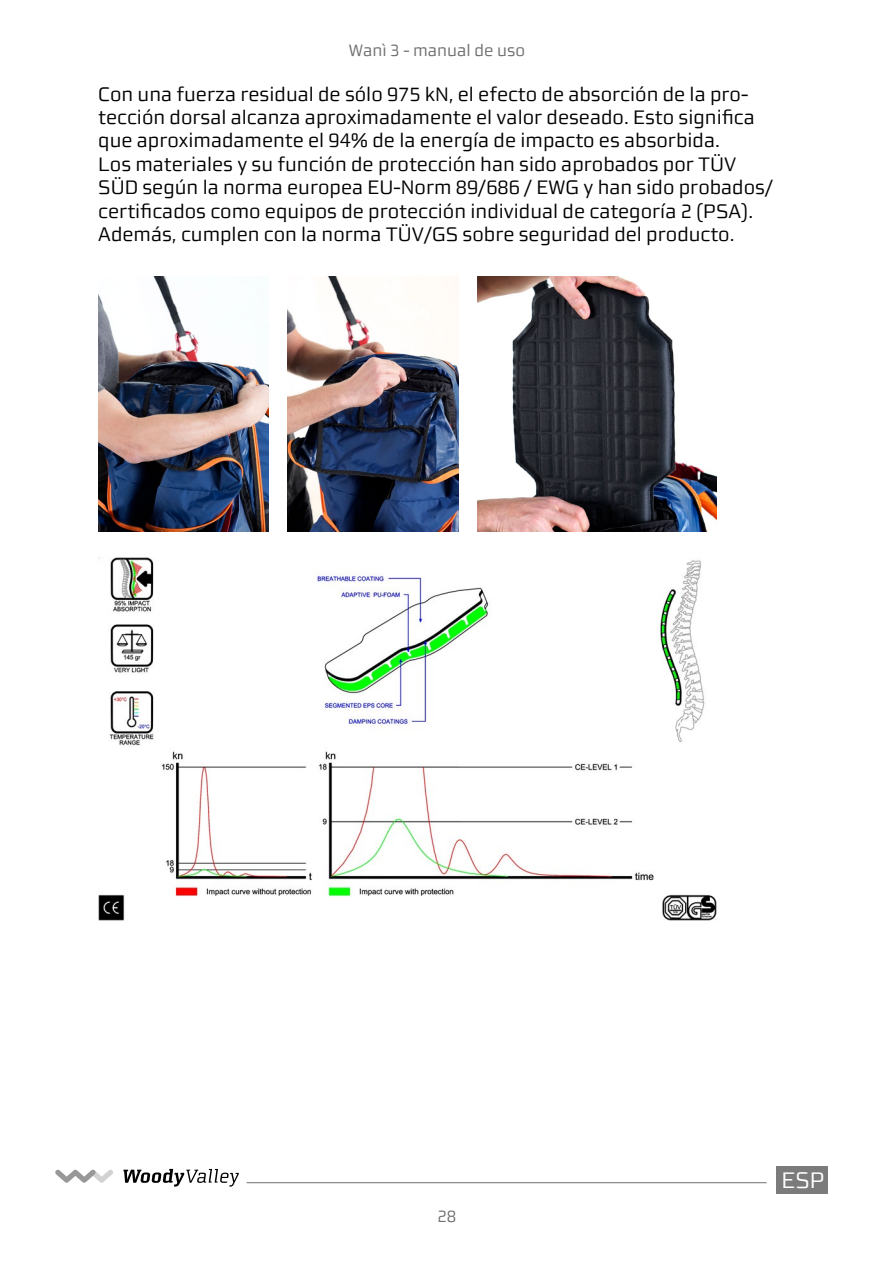
<style>
.page{position:relative;width:893px;height:1263px;background:#fff}
.page>*{position:absolute;margin:0;border:0;box-sizing:border-box;transform-origin:0 0}
.t1{font:22.5px "Morgan Sans Lining";color:#fff}
.t2{font:19.5px/23.4px "Morgan Sans Lining";color:#000}
.t3{font:16.5px "Morgan Sans Lining";color:#706f6f}
</style>
<div class="page">
<hr style="left:247px;top:1182px;width:520px;height:1px;background:#706f6f">
<svg style="left:123px;top:1169px;width:116px;height:17px"></svg>
<svg style="left:55px;top:1169px;width:58px;height:14px"></svg>
<div style="left:776px;top:1166px;width:51px;height:28px;background:#7c7b7b"></div>
<img style="left:98px;top:276px;width:171px;height:255px">
<img style="left:288px;top:276px;width:170px;height:255px">
<img style="left:478px;top:276px;width:238px;height:255px">
<img style="left:98px;top:558px;width:618px;height:362px">
<p class="t3" style="left:349px;top:41px;width:178px">Wanì 3 - manual de uso</p>
<p class="t2" style="left:98px;top:82px;width:676px">Con una fuerza residual de sólo 975 kN, el efecto de absorción de la pro&shy;tección dorsal alcanza aproximadamente el valor deseado. Esto significa que aproximadamente el 94% de la energía de impacto es absorbida.<br>Los materiales y su función de protección han sido aprobados por TÜV SÜD según la norma europea EU-Norm 89/686 / EWG y han sido probados/ certificados como equipos de protección individual de categoría 2 (PSA).<br>Además, cumplen con la norma TÜV/GS sobre seguridad del producto.</p>
<p class="t3" style="left:437px;top:1207px;width:20px">28</p>
<p class="t1" style="left:782px;top:1167px;width:45px">ESP</p>
</div>
